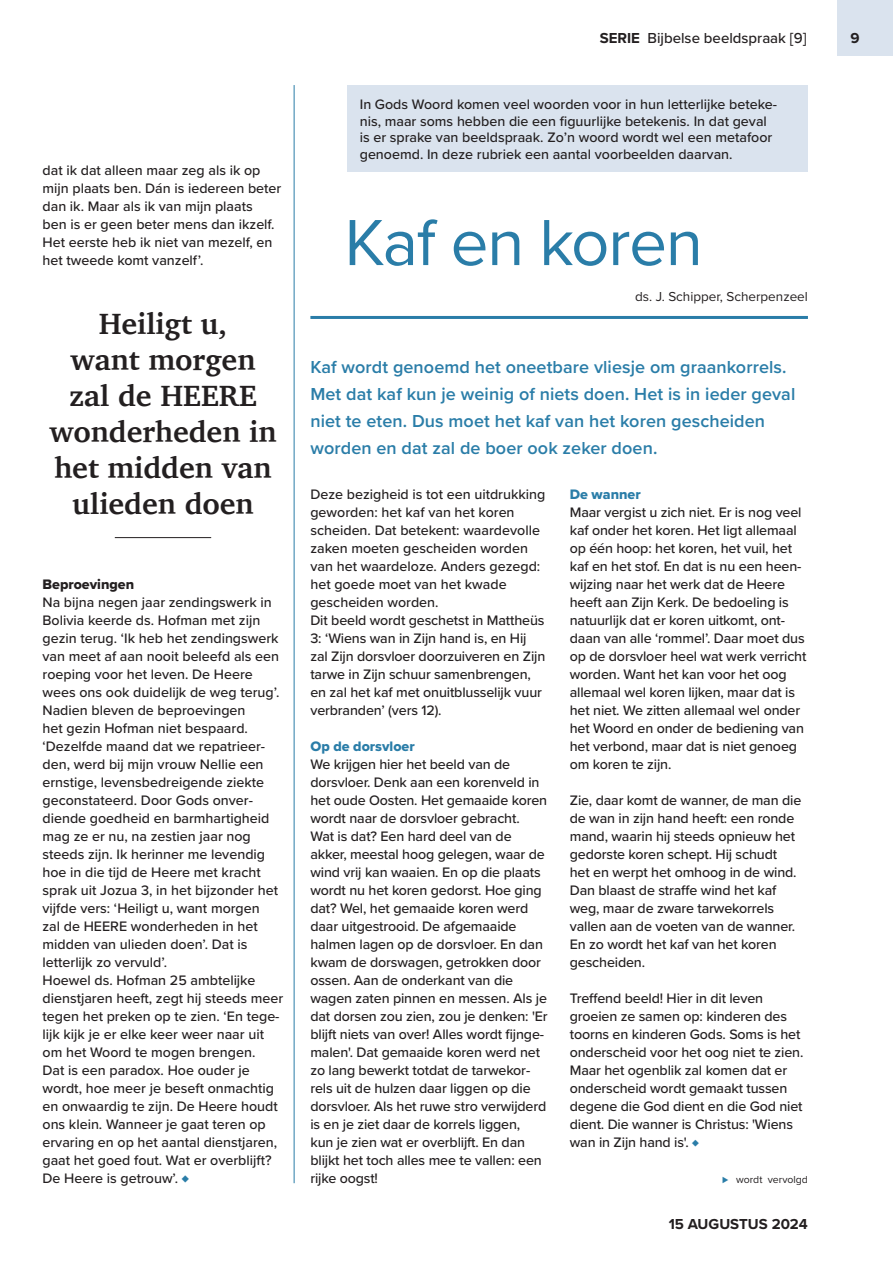
<style>
.page{position:relative;width:893px;height:1263px;background:#fff}
.page>*{position:absolute;margin:0;border:0;box-sizing:border-box;transform-origin:0 0}
.t1{font:67.5px "Proxima Nova";letter-spacing:-.02em;color:#2a7da8}
.t2{font:700 30px/36px "Charter";color:#231f20;text-align:center}
.t3{font:600 18px/27px "Proxima Nova";letter-spacing:.005em;color:#2a7da8}
.t4{font:500 15px "Proxima Nova";color:#231f20}
.t5{font:700 15px "Proxima Nova";color:#231f20}
.t6{font:500 14.25px/18px "Proxima Nova";letter-spacing:-.01em;color:#231f20}
.t7{font:14.25px "Proxima Nova Extrabld";color:#2a7da8}
.t8{font:14.25px "Proxima Nova Extrabld";color:#231f20}
.t9{font:13.5px "Proxima Nova";color:#231f20}
.t10{font:10.5px "Proxima Nova";color:#231f20}
.s1{color:#2a7da8}
.s2{font-weight:700}
.s3{font-size:13.5px;color:#2a7da8}
.s4{font-weight:700;color:#2a7da8}
</style>
<div class="page">
<div style="left:347px;top:85px;width:461px;height:86px;background:#dae3ee"></div>
<hr style="left:310px;top:316px;width:498px;height:3px;background:#2a7da8">
<hr style="left:294px;top:85px;width:1px;height:1098px;background:#2a7da8">
<hr style="left:115px;top:537px;width:96px;height:1px;background:#231f20">
<div style="left:838px;top:0;width:55px;height:55px;background:#dae3ee"></div>
<p class="t6" style="left:43px;top:161px;width:240px">dat ik dat alleen maar zeg als ik op mijn plaats ben. Dán is iedereen beter dan ik. Maar als ik van mijn plaats<br>ben is er geen beter mens dan ikzelf.<br>Het eerste heb ik niet van mezelf, en het tweede komt vanzelf’.</p>
<h2 class="t2" style="left:49px;top:305px;width:229px">Heiligt u,<br>want morgen zal de HEERE wonderheden in het midden van ulieden doen</h2>
<p class="t8" style="left:43px;top:574px;width:93px">Beproevingen</p>
<p class="t6" style="left:43px;top:593px;width:242px">Na bijna negen jaar zendingswerk in Bolivia keerde ds. Hofman met zijn gezin terug. ‘Ik heb het zendingswerk van meet af aan nooit beleefd als een roeping voor het leven. De Heere wees ons ook duidelijk de weg terug’.<br>Nadien bleven de beproevingen<br>het gezin Hofman niet bespaard. ‘Dezelfde maand dat we repatrieer&shy;den, werd bij mijn vrouw Nellie een ernstige, levensbedreigende ziekte geconstateerd. Door Gods onver&shy;diende goedheid en barmhartigheid mag ze er nu, na zestien jaar nog steeds zijn. Ik herinner me levendig hoe in die tijd de Heere met kracht sprak uit Jozua 3, in het bijzonder het vijfde vers: ‘Heiligt u, want morgen<br>zal de HEERE wonderheden in het midden van ulieden doen’. Dat is letterlijk zo vervuld’.<br>Hoewel ds. Hofman 25 ambtelijke dienstjaren heeft, zegt hij steeds meer tegen het preken op te zien. ‘En tege&shy;lijk kijk je er elke keer weer naar uit om het Woord te mogen brengen.<br>Dat is een paradox. Hoe ouder je wordt, hoe meer je beseft onmachtig en onwaardig te zijn. De Heere houdt ons klein. Wanneer je gaat teren op ervaring en op het aantal dienstjaren, gaat het goed fout. Wat er overblijft?<br>De Heere is getrouw’. <span class="s1">♦</span></p>
<p class="t4" style="left:600px;top:26px;width:208px"><span class="s2">SERIE</span> Bijbelse beeldspraak [9]</p>
<p class="t5" style="left:850px;top:26px;width:11px">9</p>
<p class="t6" style="left:360px;top:96px;width:419px;line-height:16.5px">In Gods Woord komen veel woorden voor in hun letterlijke beteke&shy;nis, maar soms hebben die een figuurlijke betekenis. In dat geval is er sprake van beeldspraak. Zo’n woord wordt wel een metafoor genoemd. In deze rubriek een aantal voorbeelden daarvan.</p>
<h1 class="t1" style="left:344px;top:192px;width:360px">Kaf en koren</h1>
<p class="t9" style="left:635px;top:286px;width:174px">ds. J. Schipper, Scherpenzeel</p>
<p class="t3" style="left:310px;top:353px;width:486px">Kaf wordt genoemd het oneetbare vliesje om graankorrels.<br>Met dat kaf kun je weinig of niets doen. Het is in ieder geval niet te eten. Dus moet het kaf van het koren gescheiden worden en dat zal de boer ook zeker doen.</p>
<p class="t6" style="left:310px;top:485px;width:236px">Deze bezigheid is tot een uitdrukking geworden: het kaf van het koren scheiden. Dat betekent: waardevolle zaken moeten gescheiden worden van het waardeloze. Anders gezegd: het goede moet van het kwade gescheiden worden.<br>Dit beeld wordt geschetst in Mattheüs 3: ‘Wiens wan in Zijn hand is, en Hij zal Zijn dorsvloer doorzuiveren en Zijn tarwe in Zijn schuur samenbrengen, en zal het kaf met onuitblusselijk vuur verbranden’ (vers 12).</p>
<p class="t7" style="left:310px;top:736px;width:106px">Op de dorsvloer</p>
<p class="t6" style="left:310px;top:755px;width:239px">We krijgen hier het beeld van de dorsvloer. Denk aan een korenveld in het oude Oosten. Het gemaaide koren wordt naar de dorsvloer gebracht.<br>Wat is dat? Een hard deel van de akker, meestal hoog gelegen, waar de wind vrij kan waaien. En op die plaats wordt nu het koren gedorst. Hoe ging dat? Wel, het gemaaide koren werd daar uitgestrooid. De afgemaaide halmen lagen op de dorsvloer. En dan kwam de dorswagen, getrokken door ossen. Aan de onderkant van die wagen zaten pinnen en messen. Als je dat dorsen zou zien, zou je denken: 'Er blijft niets van over! Alles wordt fijnge&shy;malen'. Dat gemaaide koren werd net zo lang bewerkt totdat de tarwekor&shy;rels uit de hulzen daar liggen op die dorsvloer. Als het ruwe stro verwijderd is en je ziet daar de korrels liggen,<br>kun je zien wat er overblijft. En dan blijkt het toch alles mee te vallen: een rijke oogst!</p>
<p class="t7" style="left:570px;top:484px;width:72px">De wanner</p>
<p class="t6" style="left:570px;top:503px;width:238px">Maar vergist u zich niet. Er is nog veel kaf onder het koren. Het ligt allemaal op één hoop: het koren, het vuil, het kaf en het stof. En dat is nu een heen&shy;wijzing naar het werk dat de Heere heeft aan Zijn Kerk. De bedoeling is natuurlijk dat er koren uitkomt, ont&shy;daan van alle ‘rommel’. Daar moet dus op de dorsvloer heel wat werk verricht worden. Want het kan voor het oog allemaal wel koren lijken, maar dat is het niet. We zitten allemaal wel onder het Woord en onder de bediening van het verbond, maar dat is niet genoeg om koren te zijn.</p>
<p class="t6" style="left:570px;top:791px;width:233px">Zie, daar komt de wanner, de man die de wan in zijn hand heeft: een ronde mand, waarin hij steeds opnieuw het gedorste koren schept. Hij schudt<br>het en werpt het omhoog in de wind.<br>Dan blaast de straffe wind het kaf weg, maar de zware tarwekorrels vallen aan de voeten van de wanner.<br>En zo wordt het kaf van het koren gescheiden.</p>
<p class="t6" style="left:570px;top:989px;width:235px">Treffend beeld! Hier in dit leven groeien ze samen op: kinderen des toorns en kinderen Gods. Soms is het onderscheid voor het oog niet te zien.<br>Maar het ogenblik zal komen dat er onderscheid wordt gemaakt tussen degene die God dient en die God niet dient. Die wanner is Christus: 'Wiens wan in Zijn hand is'. <span class="s3">♦</span></p>
<p class="t10" style="left:722px;top:1172px;width:87px"><span class="s4">⊲</span> wordt vervolgd</p>
<p class="t5" style="left:669px;top:1213px;width:31px">15 AUGUSTUS</p>
<p class="t5" style="left:772px;top:1213px;width:38px">2024</p>
</div>
